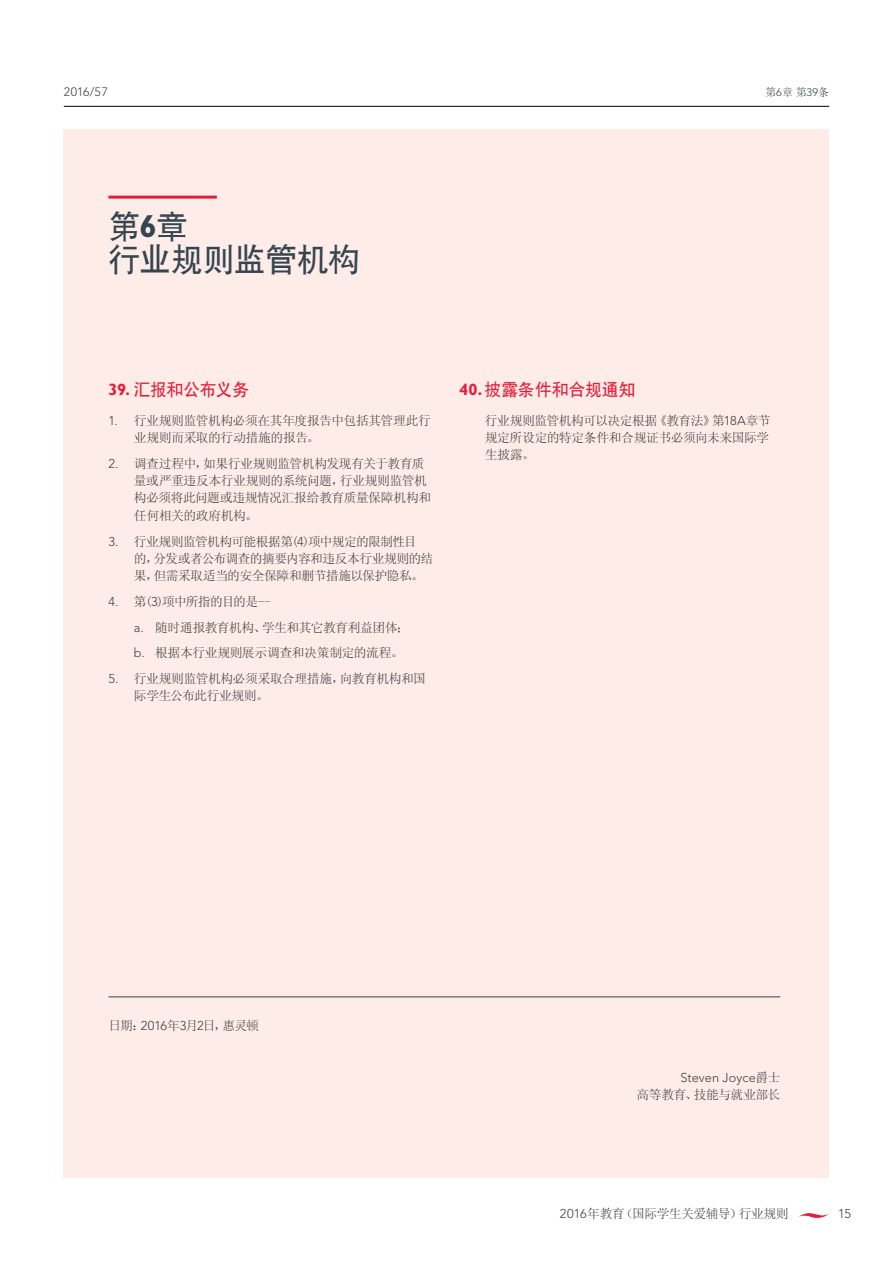
<style>
.page{position:relative;width:893px;height:1263px;background:#fff}
.page>*{position:absolute;margin:0;border:0;box-sizing:border-box;transform-origin:0 0}
.t1{font:31.5px/33px "SIL Hei Med Jian";letter-spacing:-.005em;color:#34454f}
.t2{font:16.5px "SIL Hei Med Jian";letter-spacing:.01em;color:#e41d39}
.t3{font:12.75px/17.2px "Sim Sun";letter-spacing:-.035em;color:#414042}
.t4{font:300 12.75px "Avenir LT Pro";letter-spacing:.005em;color:#414042}
.t5{font:300 12.15px "Avenir LT Pro";letter-spacing:.035em;color:#414042}
.t6{font:10.95px "Sim Sun";color:#34454f}
.s1{font-family:"Avenir LT Pro";font-weight:300;color:#414042}
.s2{font-family:"Avenir LT Pro";font-weight:300}
.s3{font-family:"Gill Sans Maori";font-weight:700}
.s4{font-family:"Sim Sun";font-weight:400}
</style>
<div class="page">
<hr style="left:64px;top:106px;width:765px;height:1px;background:#000">
<div style="left:64px;top:130px;width:765px;height:1048px;background:#feece8"></div>
<svg style="left:798px;top:1213px;width:31px;height:5px"></svg>
<hr style="left:108px;top:196px;width:109px;height:3px;background:#e41d39">
<hr style="left:108px;top:996px;width:672px;height:1px;background:#34454f">
<p class="t5" style="left:64px;top:85px;width:46px">2016/57</p>
<p class="t6" style="left:765px;top:87px;width:65px">第<span class="s1">6</span>章第<span class="s2">39</span>条</p>
<h1 class="t1" style="left:108px;top:207px;width:253px">第<span class="s3">6</span>章<br>行业规则监管机构</h1>
<p class="t2" style="left:108px;top:378px;width:142px"><span class="s3">39.</span> 汇报和公布义务</p>
<p class="t3" style="left:134px;top:412px;width:298px;text-indent:-26px"><span class="s2">1.</span> 行业规则监管机构必须在其年度报告中包括其管理此行业规则而采取的行动措施的报告。</p>
<p class="t3" style="left:134px;top:455px;width:299px;text-indent:-26px"><span class="s2">2.</span> 调查过程中，如果行业规则监管机构发现有关于教育质量或严重违反本行业规则的系统问题，行业规则监管机构必须将此问题或违规情况汇报给教育质量保障机构和任何相关的政府机构。</p>
<p class="t3" style="left:134px;top:532px;width:301px;text-indent:-26px"><span class="s2">3.</span> 行业规则监管机构可能根据第(<span class="s2">4</span>)项中规定的限制性目<br>的，分发或者公布调查的摘要内容和违反本行业规则的结果，但需采取适当的安全保障和删节措施以保护隐私。</p>
<p class="t3" style="left:134px;top:588px;width:277px;line-height:25.8px;text-indent:-26px"><span class="s2">4.</span> 第(<span class="s2">3</span>)项中所指的目的是--<br><span class="s2">a.</span> 随时通报教育机构、学生和其它教育利益团体；<span class="s2">b.</span> 根据本行业规则展示调查和决策制定的流程。</p>
<p class="t3" style="left:134px;top:670px;width:294px;text-indent:-26px"><span class="s2">5.</span> 行业规则监管机构必须采取合理措施，向教育机构和国际学生公布此行业规则。</p>
<p class="t2" style="left:459px;top:378px;width:178px"><span class="s3">40.</span> 披露条件和合规通知</p>
<p class="t3" style="left:485px;top:412px;width:287px;text-align:justify">行业规则监管机构可以决定根据《教育法》第<span class="s2">18A</span>章节规定所设定的特定条件和合规证书必须向未来国际学生披露。</p>
<p class="t3" style="left:108px;top:1017px;width:152px">日期：<span class="s2">2016</span>年<span class="s2">3</span>月<span class="s2">2</span>日，惠灵顿</p>
<p class="t4" style="left:680px;top:1070px;width:101px">Steven Joyce<span class="s4">爵士</span></p>
<p class="t3" style="left:637px;top:1086px;width:145px">高等教育、技能与就业部长</p>
<p class="t3" style="left:560px;top:1205px;width:230px"><span class="s2">2016</span>年教育（国际学生关爱辅导）行业规则</p>
<p class="t4" style="left:838px;top:1206px;width:14px">15</p>
</div>
